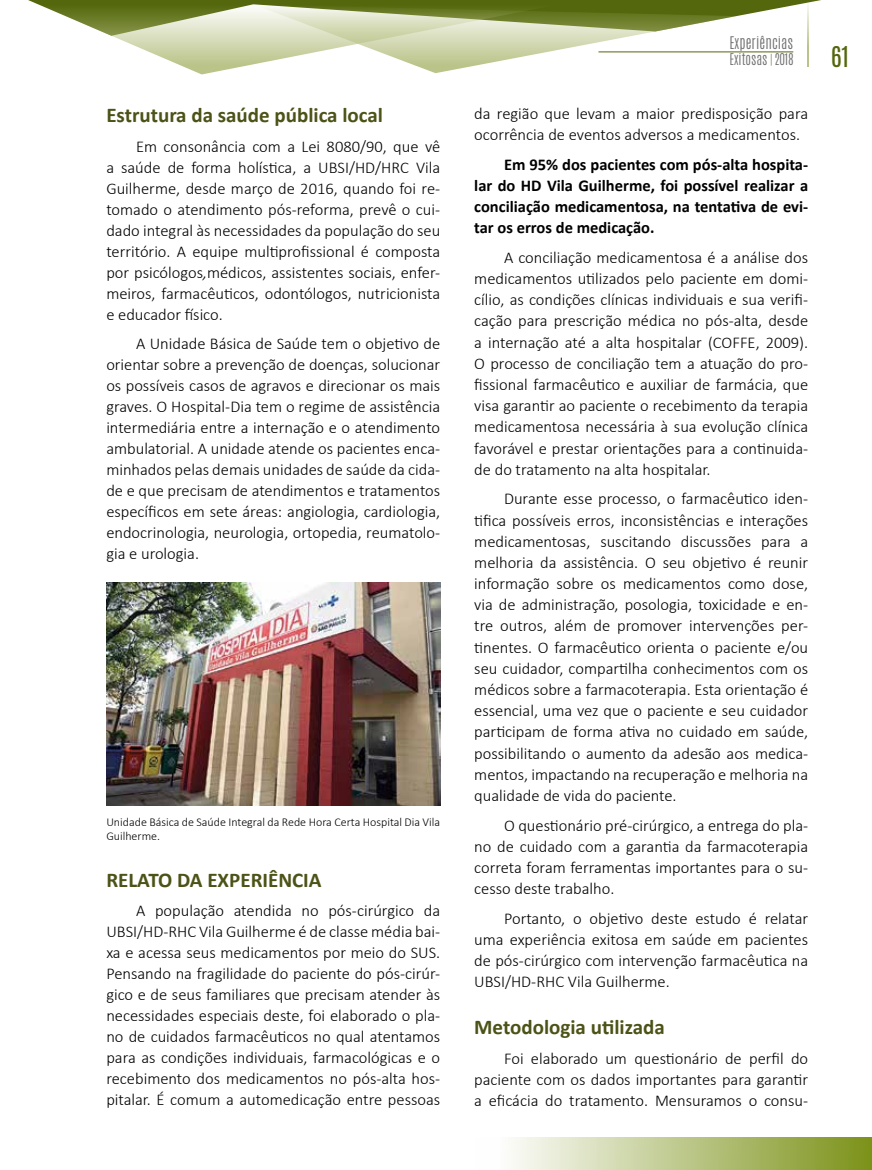
<style>
.page{position:relative;width:872px;height:1170px;background:#fff}
.page>*{position:absolute;margin:0;border:0;box-sizing:border-box;transform-origin:0 0}
.t1{font:24px "Antonio";color:#54670c}
.t2{font:700 21px "Calibri";color:#4d5217}
.t3{font:300 16.5px/21.1px "Calibri";color:#000;text-align:justify}
.t4{font:700 16.5px/21.1px "Calibri";color:#000;text-align:justify}
.t5{font:300 14.55px "Antonio";letter-spacing:.005em;color:#706f6f}
.t6{font:300 13.5px "Antonio";color:#706f6f}
.t7{font:300 12px/14.4px "Calibri";color:#000}
.s1{font-style:italic}
.s2{color:#54670c}
</style>
<div class="page">
<svg style="left:588px;top:0;width:233px;height:53px"></svg>
<svg style="left:28px;top:0;width:560px;height:74px"></svg>
<div style="left:475px;top:1137px;width:397px;height:32px;background:linear-gradient(to right,#fff,#7c9219)"></div>
<hr style="left:807px;top:0;width:2px;height:67px;background:#bac388">
<hr style="left:598px;top:52px;width:195px;height:1px;background:#54670c">
<img style="left:106px;top:582px;width:334px;height:223px">
<p class="t2" style="left:106px;top:102px;width:278px">Estrutura da saúde pública local</p>
<p class="t3" style="left:106px;top:135px;width:335px;text-indent:30px">Em consonância com a Lei 8080/90, que vê a saúde de forma holística, a UBSI/HD/HRC Vila Guilherme, desde março de 2016, quando foi re&shy;tomado o atendimento pós-reforma, prevê o cui&shy;dado integral às necessidades da população do seu território. A equipe multiprofissional é composta por psicólogos<span class="s1">,</span>médicos, assistentes sociais, enfer&shy;meiros, farmacêuticos, odontólogos, nutricionista e educador físico.</p>
<p class="t3" style="left:106px;top:333px;width:335px;text-indent:30px">A Unidade Básica de Saúde tem o objetivo de orientar sobre a prevenção de doenças, solucionar os possíveis casos de agravos e direcionar os mais graves. O Hospital-Dia tem o regime de assistência intermediária entre a internação e o atendimento ambulatorial. A unidade atende os pacientes enca&shy;minhados pelas demais unidades de saúde da cida&shy;de e que precisam de atendimentos e tratamentos específicos em sete áreas: angiologia, cardiologia, endocrinologia, neurologia, ortopedia, reumatolo&shy;gia e urologia.</p>
<p class="t7" style="left:106px;top:814px;width:335px">Unidade Básica de Saúde Integral da Rede Hora Certa Hospital Dia Vila<br>Guilherme.</p>
<p class="t2" style="left:106px;top:866px;width:217px">RELATO DA EXPERIÊNCIA</p>
<p class="t3" style="left:106px;top:899px;width:335px;text-indent:30px">A população atendida no pós-cirúrgico da UBSI/HD-RHC Vila Guilherme é de classe média bai&shy;xa e acessa seus medicamentos por meio do SUS.<br>Pensando na fragilidade do paciente do pós-cirúr&shy;gico e de seus familiares que precisam atender às necessidades especiais deste, foi elaborado o pla&shy;no de cuidados farmacêuticos no qual atentamos para as condições individuais, farmacológicas e o recebimento dos medicamentos no pós-alta hos&shy;pitalar. É comum a automedicação entre pessoas</p>
<p class="t5" style="left:729px;top:33px;width:65px">Experiências</p>
<p class="t6" style="left:729px;top:50px;width:65px">Exitosas <span class="s2">|</span> 2018</p>
<p class="t3" style="left:474px;top:102px;width:335px">da região que levam a maior predisposição para ocorrência de eventos adversos a medicamentos.</p>
<p class="t4" style="left:474px;top:153px;width:335px;text-indent:30px">Em 95% dos pacientes com pós-alta hospita&shy;lar do HD Vila Guilherme, foi possível realizar a conciliação medicamentosa, na tentativa de evi&shy;tar os erros de medicação.</p>
<p class="t3" style="left:474px;top:247px;width:335px;text-indent:30px">A conciliação medicamentosa é a análise dos medicamentos utilizados pelo paciente em domi&shy;cílio, as condições clínicas individuais e sua verifi&shy;cação para prescrição médica no pós-alta, desde a internação até a alta hospitalar (COFFE, 2009).<br>O processo de conciliação tem a atuação do pro&shy;fissional farmacêutico e auxiliar de farmácia, que visa garantir ao paciente o recebimento da terapia medicamentosa necessária à sua evolução clínica favorável e prestar orientações para a continuida&shy;de do tratamento na alta hospitalar.</p>
<p class="t3" style="left:474px;top:488px;width:335px;text-indent:30px">Durante esse processo, o farmacêutico iden&shy;tifica possíveis erros, inconsistências e interações medicamentosas, suscitando discussões para a melhoria da assistência. O seu objetivo é reunir informação sobre os medicamentos como dose, via de administração, posologia, toxicidade e en&shy;tre outros, além de promover intervenções per&shy;tinentes. O farmacêutico orienta o paciente e/ou seu cuidador, compartilha conhecimentos com os médicos sobre a farmacoterapia. Esta orientação é essencial, uma vez que o paciente e seu cuidador participam de forma ativa no cuidado em saúde, possibilitando o aumento da adesão aos medica&shy;mentos, impactando na recuperação e melhoria na qualidade de vida do paciente.</p>
<p class="t3" style="left:474px;top:814px;width:335px;text-indent:30px">O questionário pré-cirúrgico, a entrega do pla&shy;no de cuidado com a garantia da farmacoterapia correta foram ferramentas importantes para o su&shy;cesso deste trabalho.</p>
<p class="t3" style="left:474px;top:907px;width:335px;text-indent:30px">Portanto, o objetivo deste estudo é relatar uma experiência exitosa em saúde em pacientes de pós-cirúrgico com intervenção farmacêutica na UBSI/HD-RHC Vila Guilherme.</p>
<p class="t2" style="left:474px;top:1013px;width:192px">Metodologia utilizada</p>
<p class="t3" style="left:474px;top:1047px;width:335px;text-indent:30px">Foi elaborado um questionário de perfil do paciente com os dados importantes para garantir a eficácia do tratamento. Mensuramos o consu-</p>
<h1 class="t1" style="left:831px;top:39px;width:20px">61</h1>
</div>
